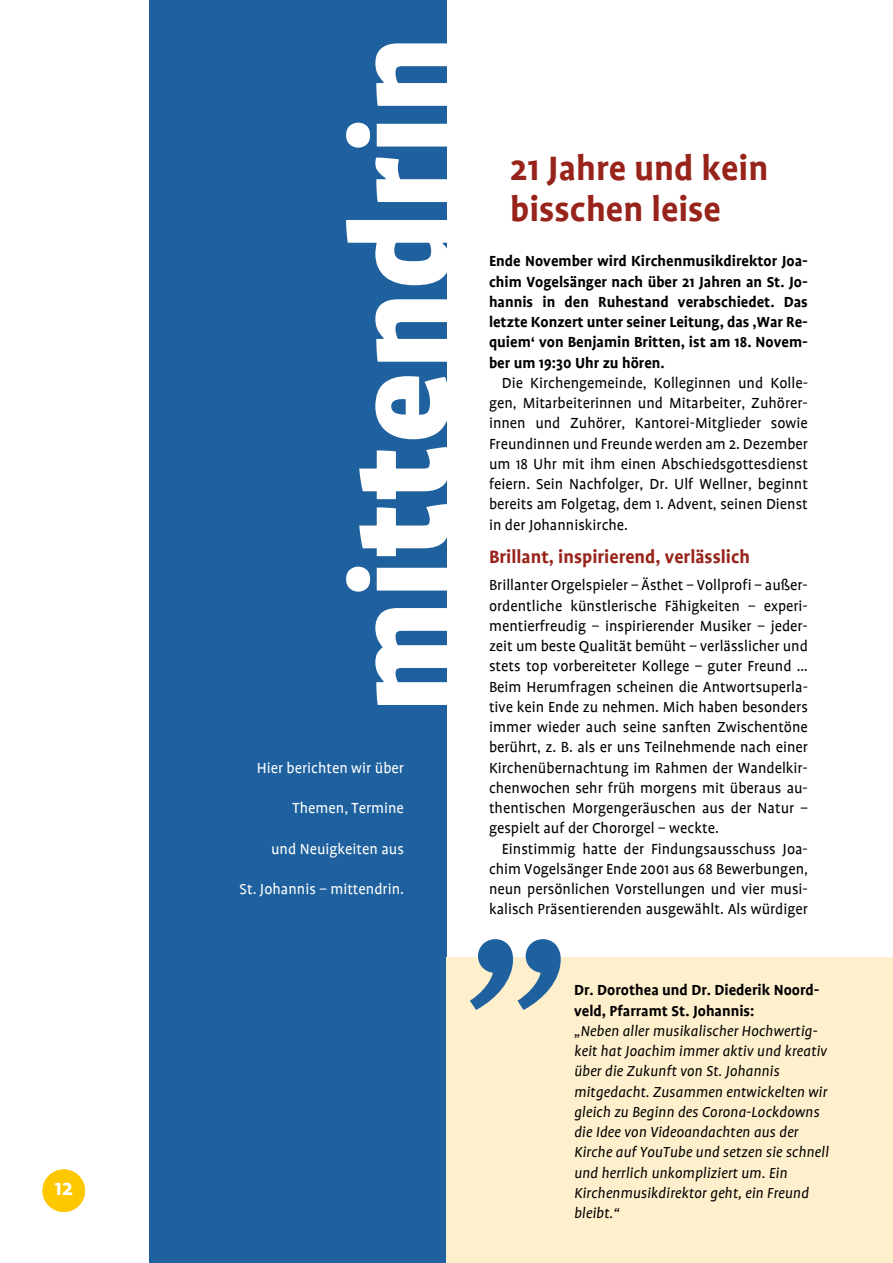
<style>
.page{position:relative;width:893px;height:1263px;background:#fff}
.page>*{position:absolute;margin:0;border:0;box-sizing:border-box;transform-origin:0 0}
.t1{font:italic 300px "Profile";color:#1e619e}
.t2{font:900 138px "Vista Sans";color:#fff}
.t3{font:700 38.25px/40.5px "Profile";color:#98231b}
.t4{font:700 24px "Profile";color:#fff}
.t5{font:700 20.25px "Profile";color:#98231b}
.t6{font:16.5px/20.2px "Profile";color:#000;text-align:justify}
.t7{font:italic 16.5px/20.2px "Profile";color:#000}
.t8{font:700 16.5px/20.2px "Profile";color:#000;text-align:justify}
.t9{font:16.5px "Profile";color:#fff}
</style>
<div class="page">
<div style="left:43px;top:1169px;width:42px;height:43px;background:#fec800;border-radius:50%"></div>
<div style="left:149px;top:0;width:297px;height:1263px;background:#1e619e"></div>
<div style="left:446px;top:958px;width:447px;height:305px;background:#fff0cd"></div>
<h3 class="t4" style="left:55px;top:1175px;width:20px">12</h3>
<h2 class="t2" style="left:331px;top:714px;width:680px;rotate:-90deg">mittendrin</h2>
<p class="t9" style="left:257px;top:759px;width:149px">Hier berichten wir über</p>
<p class="t9" style="left:293px;top:800px;width:113px">Themen, Termine</p>
<p class="t9" style="left:271px;top:840px;width:134px">und Neuigkeiten aus</p>
<p class="t9" style="left:240px;top:881px;width:166px">St. Johannis – mittendrin.</p>
<h3 class="t3" style="left:510px;top:148px;width:260px">21 Jahre und kein bisschen leise</h3>
<p class="t8" style="left:489px;top:251px;width:320px">Ende November wird Kirchenmusikdirektor Joa&shy;chim Vogelsänger nach über 21 Jahren an St. Jo&shy;hannis in den Ruhestand verabschiedet. Das letzte Konzert unter seiner Leitung, das ‚War Re&shy;quiem‘ von Benjamin Britten, ist am 18. Novem&shy;ber um 19:30 Uhr zu hören.</p>
<p class="t6" style="left:489px;top:373px;width:320px;text-indent:13px">Die Kirchengemeinde, Kolleginnen und Kolle&shy;gen, Mitarbeiterinnen und Mitarbeiter, Zuhörer&shy;innen und Zuhörer, Kantorei-Mitglieder sowie Freundinnen und Freunde werden am 2. Dezember um 18 Uhr mit ihm einen Abschiedsgottesdienst feiern. Sein Nachfolger, Dr. Ulf Wellner, beginnt bereits am Folgetag, dem 1. Advent, seinen Dienst in der Johanniskirche.</p>
<p class="t5" style="left:489px;top:546px;width:263px">Brillant, inspirierend, verlässlich</p>
<p class="t6" style="left:489px;top:575px;width:320px">Brillanter Orgelspieler – Ästhet – Vollprofi – außer&shy;ordentliche künstlerische Fähigkeiten – experi&shy;mentierfreudig – inspirierender Musiker – jeder&shy;zeit um beste Qualität bemüht – verlässlicher und stets top vorbereiteter Kollege – guter Freund … Beim Herumfragen scheinen die Antwortsuperla&shy;tive kein Ende zu nehmen. Mich haben besonders immer wieder auch seine sanften Zwischentöne berührt, z. B. als er uns Teilnehmende nach einer Kirchenübernachtung im Rahmen der Wandelkir&shy;chenwochen sehr früh morgens mit überaus au&shy;thentischen Morgengeräuschen aus der Natur – gespielt auf der Chororgel – weckte.</p>
<p class="t6" style="left:489px;top:838px;width:320px;text-indent:13px">Einstimmig hatte der Findungsausschuss Joa&shy;chim Vogelsänger Ende 2001 aus 68 Bewerbungen, neun persönlichen Vorstellungen und vier musi&shy;kalisch Präsentierenden ausgewählt. Als würdiger</p>
<h1 class="t1" style="left:464px;top:726px;width:117px">„</h1>
<p class="t8" style="left:574px;top:980px;width:247px">Dr. Dorothea und Dr. Diederik Noord&shy;veld, Pfarramt St. Johannis:</p>
<p class="t7" style="left:574px;top:1021px;width:256px">„Neben aller musikalischer Hochwertig&shy;keit hat Joachim immer aktiv und kreativ über die Zukunft von St. Johannis mitgedacht. Zusammen entwickelten wir gleich zu Beginn des Corona-Lockdowns die Idee von Videoandachten aus der Kirche auf YouTube und setzen sie schnell und herrlich unkompliziert um. Ein Kirchenmusikdirektor geht, ein Freund bleibt.“</p>
</div>
